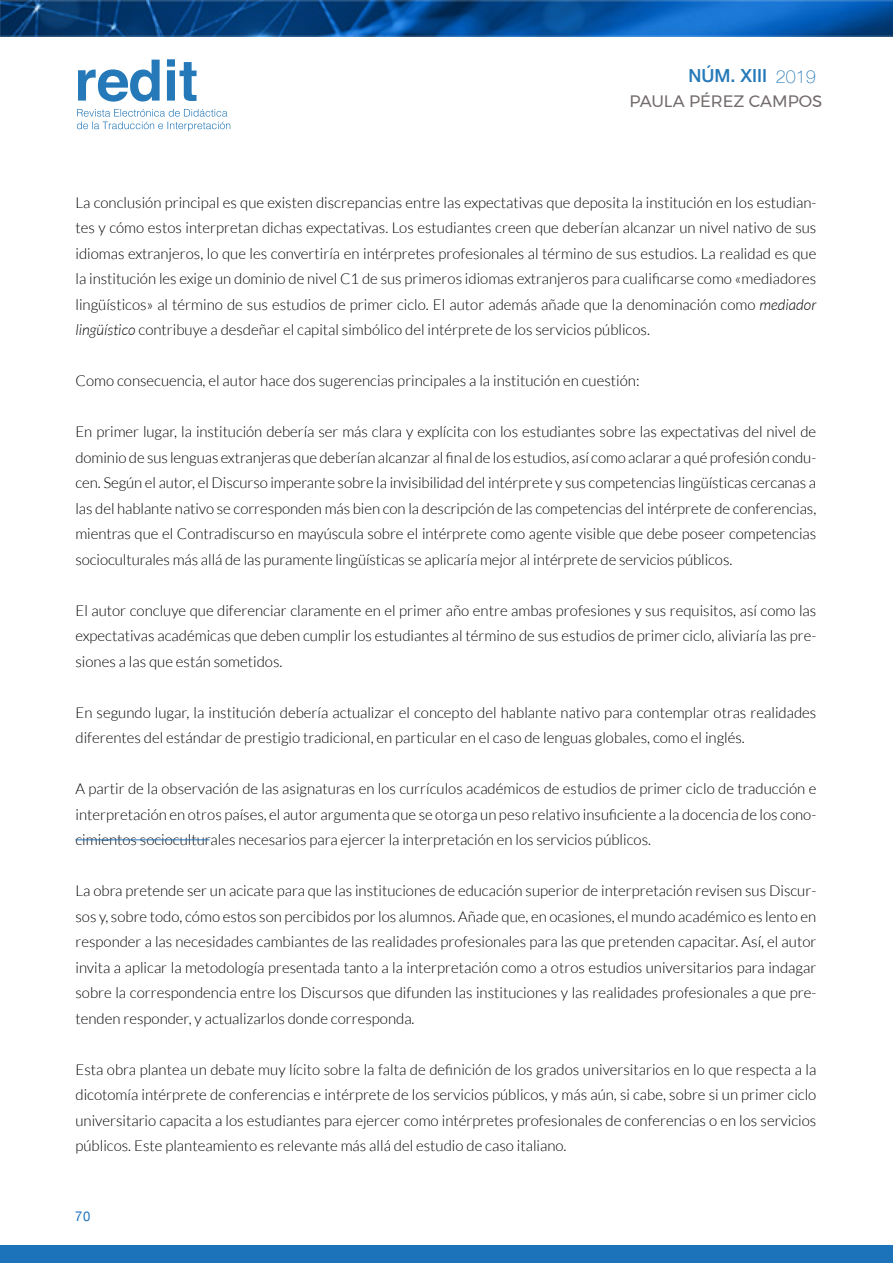
<style>
.page{position:relative;width:893px;height:1263px;background:#fff}
.page>*{position:absolute;margin:0;border:0;box-sizing:border-box;transform-origin:0 0}
.t1{font:500 18px "Helvetica Neue";color:#2679b8}
.t2{font:16.5px "Montserrat";color:#736b6c}
.parrafo{font:300 15px/25.5px "Lato";color:#000;text-align:justify}
.t3{font:13.5px "Helvetica Neue";color:#1d73ba;scale:.96 1}
.s1{font-weight:100}
.s2{font-style:italic}
</style>
<div class="page">
<img style="left:0;top:0;width:893px;height:36px">
<div style="left:0;top:1245px;width:893px;height:18px;background:#1d73ba"></div>
<svg style="left:78px;top:59px;width:119px;height:43px"></svg>
<svg style="left:77px;top:109px;width:153px;height:22px"></svg>
<hr style="left:75px;top:839px;width:134px;height:1px;background:#1f72ba">
<p class="t1" style="left:688px;top:62px;width:129px">NÚM. XIII <span class="s1">2019</span></p>
<p class="t2" style="left:629px;top:88px;width:195px">PAULA PÉREZ CAMPOS</p>
<p class="parrafo" style="left:75px;top:190px;width:742px">La conclusión principal es que existen discrepancias entre las expectativas que deposita la institución en los estudian&shy;tes y cómo estos interpretan dichas expectativas. Los estudiantes creen que deberían alcanzar un nivel nativo de sus idiomas extranjeros, lo que les convertiría en intérpretes profesionales al término de sus estudios. La realidad es que la institución les exige un dominio de nivel C1 de sus primeros idiomas extranjeros para cualificarse como «mediadores lingüísticos» al término de sus estudios de primer ciclo. El autor además añade que la denominación como <span class="s2">mediador lingüístico</span> contribuye a desdeñar el capital simbólico del intérprete de los servicios públicos.</p>
<p class="parrafo" style="left:75px;top:368px;width:566px">Como consecuencia, el autor hace dos sugerencias principales a la institución en cuestión:</p>
<p class="parrafo" style="left:75px;top:419px;width:742px">En primer lugar, la institución debería ser más clara y explícita con los estudiantes sobre las expectativas del nivel de dominio de sus lenguas extranjeras que deberían alcanzar al final de los estudios, así como aclarar a qué profesión condu&shy;cen. Según el autor, el Discurso imperante sobre la invisibilidad del intérprete y sus competencias lingüísticas cercanas a las del hablante nativo se corresponden más bien con la descripción de las competencias del intérprete de conferencias, mientras que el Contradiscurso en mayúscula sobre el intérprete como agente visible que debe poseer competencias socioculturales más allá de las puramente lingüísticas se aplicaría mejor al intérprete de servicios públicos.</p>
<p class="parrafo" style="left:75px;top:598px;width:742px">El autor concluye que diferenciar claramente en el primer año entre ambas profesiones y sus requisitos, así como las expectativas académicas que deben cumplir los estudiantes al término de sus estudios de primer ciclo, aliviaría las pre&shy;siones a las que están sometidos.</p>
<p class="parrafo" style="left:75px;top:700px;width:742px">En segundo lugar, la institución debería actualizar el concepto del hablante nativo para contemplar otras realidades diferentes del estándar de prestigio tradicional, en particular en el caso de lenguas globales, como el inglés.</p>
<p class="parrafo" style="left:75px;top:776px;width:742px">A partir de la observación de las asignaturas en los currículos académicos de estudios de primer ciclo de traducción e interpretación en otros países, el autor argumenta que se otorga un peso relativo insuficiente a la docencia de los cono&shy;cimientos socioculturales necesarios para ejercer la interpretación en los servicios públicos.</p>
<p class="parrafo" style="left:75px;top:878px;width:742px">La obra pretende ser un acicate para que las instituciones de educación superior de interpretación revisen sus Discur&shy;sos y, sobre todo, cómo estos son percibidos por los alumnos. Añade que, en ocasiones, el mundo académico es lento en responder a las necesidades cambiantes de las realidades profesionales para las que pretenden capacitar. Así, el autor invita a aplicar la metodología presentada tanto a la interpretación como a otros estudios universitarios para indagar sobre la correspondencia entre los Discursos que difunden las instituciones y las realidades profesionales a que pre&shy;tenden responder, y actualizarlos donde corresponda.</p>
<p class="parrafo" style="left:75px;top:1057px;width:742px">Esta obra plantea un debate muy lícito sobre la falta de definición de los grados universitarios en lo que respecta a la dicotomía intérprete de conferencias e intérprete de los servicios públicos, y más aún, si cabe, sobre si un primer ciclo universitario capacita a los estudiantes para ejercer como intérpretes profesionales de conferencias o en los servicios públicos. Este planteamiento es relevante más allá del estudio de caso italiano.</p>
<p class="t3" style="left:75px;top:1206px;width:17px">70</p>
</div>
